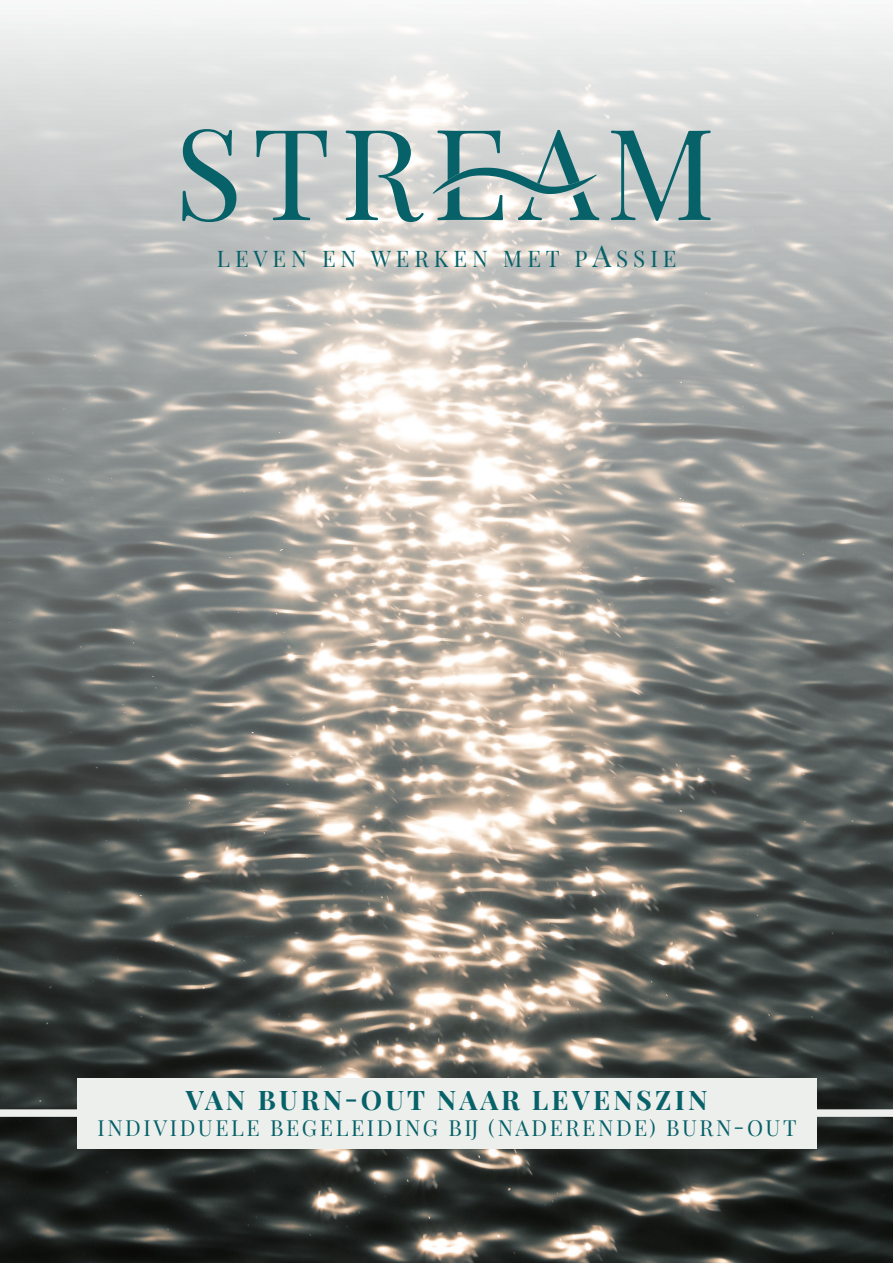
<style>
.page{position:relative;width:893px;height:1263px;background:#fff}
.page>*{position:absolute;margin:0;border:0;box-sizing:border-box;transform-origin:0 0}
.t1{font:700 27px "Playfair Display";letter-spacing:.12em;color:#066169}
.t2{font:22.35px "Playfair Display";letter-spacing:.22em;color:#066169}
.t3{font:21.75px "Playfair Display";letter-spacing:.12em;color:#066169}
.s1{font-size:29.85px}
</style>
<div class="page">
<img style="left:0;top:14px;width:893px;height:1249px">
<svg style="left:182px;top:129px;width:54px;height:93px;background:#8baaac"></svg>
<svg style="left:256px;top:130px;width:71px;height:90px;background:#9cb4b5"></svg>
<svg style="left:611px;top:131px;width:100px;height:90px;background:#8eacae"></svg>
<svg style="left:433px;top:130px;width:166px;height:90px;background:#a3baba"></svg>
<svg style="left:346px;top:131px;width:78px;height:91px;background:#9ab6b6"></svg>
<div style="left:0;top:1109px;width:893px;height:8px;background:#edefec"></div>
<div style="left:77px;top:1078px;width:739px;height:71px;background:#edefec"></div>
<p class="t2" style="left:217px;top:241px;width:461px">LEVEN EN WERKEN MET P<span class="s1">A</span>SSIE</p>
<p class="t1" style="left:186px;top:1078px;width:523px">VAN BURN-OUT NAAR LEVENSZIN</p>
<p class="t3" style="left:97px;top:1110px;width:701px">INDIVIDUELE BEGELEIDING BIJ (NADERENDE) BURN-OUT</p>
</div>
